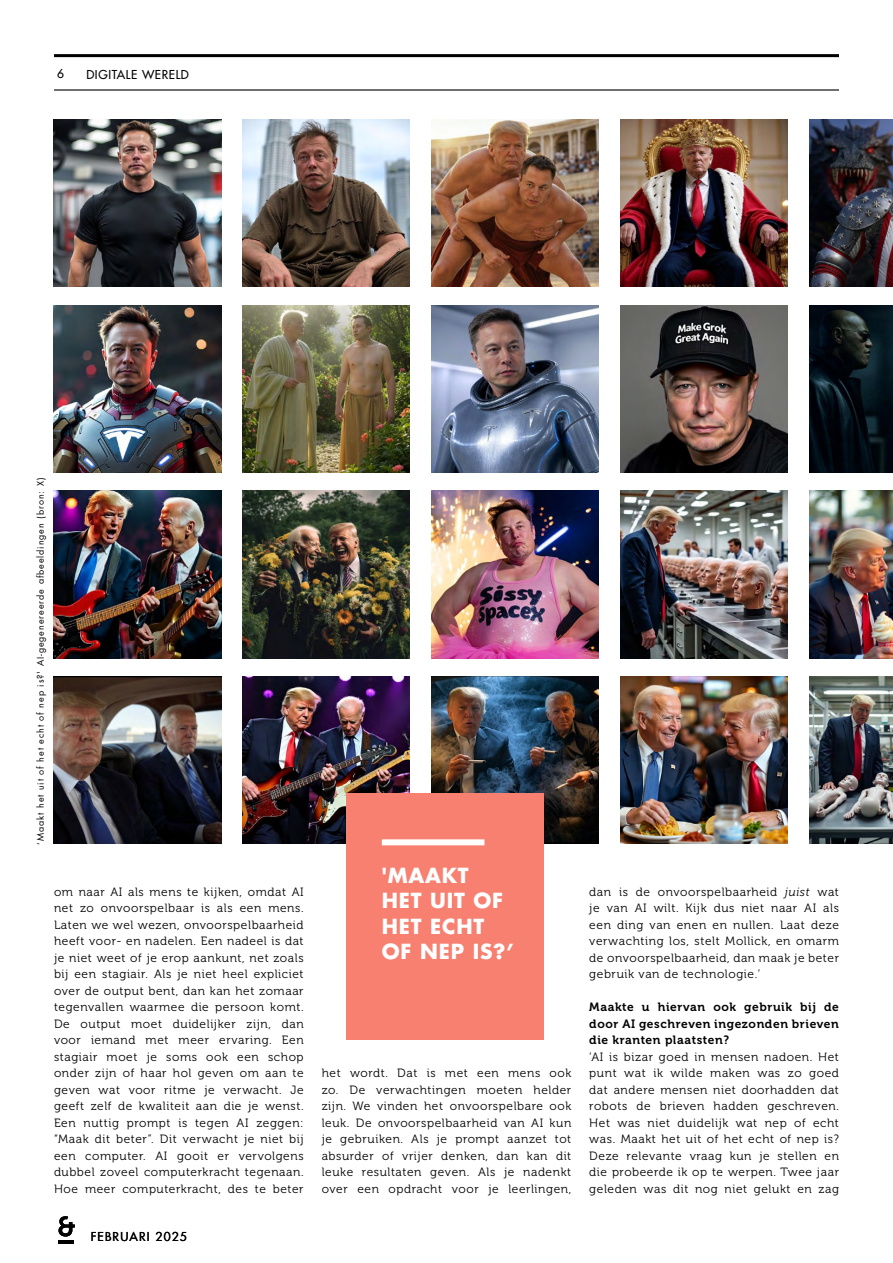
<style>
.page{position:relative;width:893px;height:1263px;background:#fff}
.page>*{position:absolute;margin:0;border:0;box-sizing:border-box;transform-origin:0 0}
.t1{font:700 20.25px/25.5px "Futura Std";letter-spacing:.04em;color:#fff}
.t2{font:12px/16.5px "Museo 300";letter-spacing:.05em;color:#000;text-align:justify}
.t3{font:12px/16.5px "Museo 700";letter-spacing:.05em;color:#000;text-align:justify}
.t4{font:500 12px "Futura Std";letter-spacing:.05em;color:#000}
.t5{font:500 12px "Futura Std";letter-spacing:.1em;color:#000}
.t6{font:9px "Futura Std";letter-spacing:.1em;color:#000}
.s1{font-style:italic}
</style>
<div class="page">
<img style="left:243px;top:491px;width:167px;height:167px">
<img style="left:620px;top:491px;width:168px;height:167px">
<img style="left:432px;top:305px;width:167px;height:167px">
<img style="left:620px;top:305px;width:168px;height:167px">
<img style="left:54px;top:677px;width:167px;height:167px">
<img style="left:54px;top:119px;width:167px;height:168px">
<img style="left:243px;top:119px;width:167px;height:168px">
<img style="left:432px;top:119px;width:167px;height:168px">
<img style="left:620px;top:119px;width:168px;height:168px">
<img style="left:809px;top:120px;width:84px;height:167px">
<img style="left:54px;top:305px;width:167px;height:167px">
<img style="left:243px;top:305px;width:167px;height:167px">
<img style="left:809px;top:305px;width:84px;height:167px">
<img style="left:243px;top:677px;width:167px;height:167px">
<img style="left:54px;top:491px;width:167px;height:167px">
<img style="left:432px;top:491px;width:167px;height:167px">
<img style="left:809px;top:491px;width:84px;height:167px">
<img style="left:432px;top:677px;width:167px;height:167px">
<img style="left:620px;top:677px;width:168px;height:167px">
<img style="left:809px;top:677px;width:84px;height:167px">
<div style="left:346px;top:794px;width:198px;height:246px;background:#f78071"></div>
<div style="left:382px;top:839px;width:102px;height:6px;background:#fff"></div>
<hr style="left:54px;top:89px;width:785px;height:2px;background:#000">
<hr style="left:54px;top:54px;width:785px;height:3px;background:#000">
<hr style="left:59px;top:1241px;width:15px;height:3px;background:#000">
<svg style="left:58px;top:1216px;width:17px;height:20px"></svg>
<p class="t4" style="left:57px;top:66px;width:8px">6</p>
<p class="t4" style="left:86px;top:67px;width:104px">DIGITALE WERELD</p>
<p class="t6" style="left:35px;top:845px;width:368px;rotate:-90deg">‘Maakt het uit of het echt of nep is?' AI-gegenereerde afbeeldingen (bron: X)</p>
<p class="t2" style="left:54px;top:883px;width:251px">om naar AI als mens te kijken, omdat AI net zo onvoorspelbaar is als een mens.<br>Laten we wel wezen, onvoorspelbaarheid heeft voor- en nadelen. Een nadeel is dat je niet weet of je erop aankunt, net zoals bij een stagiair. Als je niet heel expliciet over de output bent, dan kan het zomaar tegenvallen waarmee die persoon komt.<br>De output moet duidelijker zijn, dan voor iemand met meer ervaring. Een stagiair moet je soms ook een schop onder zijn of haar hol geven om aan te geven wat voor ritme je verwacht. Je geeft zelf de kwaliteit aan die je wenst.<br>Een nuttig prompt is tegen AI zeggen: “Maak dit beter”. Dit verwacht je niet bij een computer. AI gooit er vervolgens dubbel zoveel computerkracht tegenaan.<br>Hoe meer computerkracht, des te beter</p>
<p class="t5" style="left:91px;top:1229px;width:98px">FEBRUARI 2025</p>
<p class="t1" style="left:382px;top:862px;width:133px">'MAAKT<br>HET UIT OF<br>HET ECHT<br>OF NEP IS?’</p>
<p class="t2" style="left:322px;top:1065px;width:251px">het wordt. Dat is met een mens ook zo. De verwachtingen moeten helder zijn. We vinden het onvoorspelbare ook leuk. De onvoorspelbaarheid van AI kun je gebruiken. Als je prompt aanzet tot absurder of vrijer denken, dan kan dit leuke resultaten geven. Als je nadenkt over een opdracht voor je leerlingen,</p>
<p class="t2" style="left:589px;top:883px;width:251px">dan is de onvoorspelbaarheid <span class="s1">juist</span> wat je van AI wilt. Kijk dus niet naar AI als een ding van enen en nullen. Laat deze verwachting los, stelt Mollick, en omarm de onvoorspelbaarheid, dan maak je beter gebruik van de technologie.’</p>
<p class="t3" style="left:589px;top:999px;width:251px">Maakte u hiervan ook gebruik bij de door AI geschreven ingezonden brieven die kranten plaatsten?</p>
<p class="t2" style="left:589px;top:1048px;width:251px">‘AI is bizar goed in mensen nadoen. Het punt wat ik wilde maken was zo goed dat andere mensen niet doorhadden dat robots de brieven hadden geschreven.<br>Het was niet duidelijk wat nep of echt was. Maakt het uit of het echt of nep is?<br>Deze relevante vraag kun je stellen en die probeerde ik op te werpen. Twee jaar geleden was dit nog niet gelukt en zag</p>
</div>
